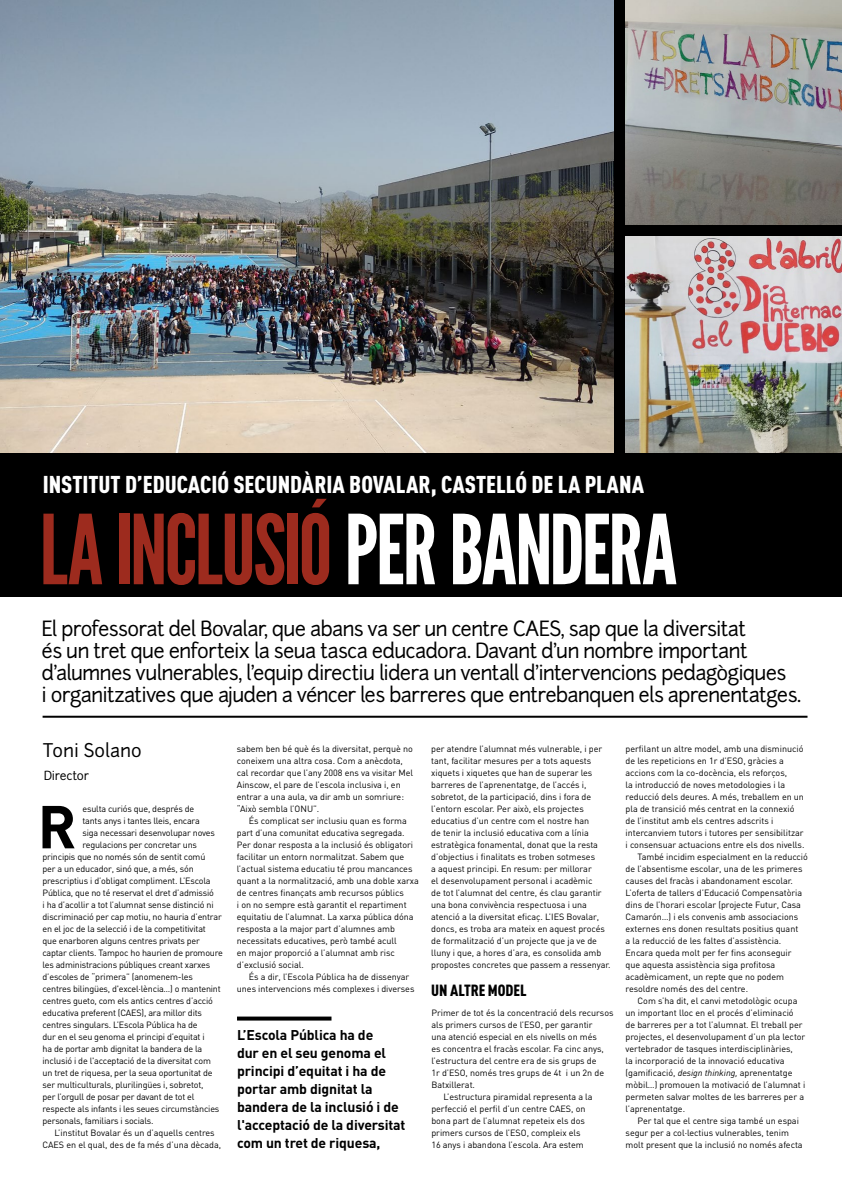
<style>
.page{position:relative;width:842px;height:1191px;background:#fff}
.page>*{position:absolute;margin:0;border:0;box-sizing:border-box;transform-origin:0 0}
.t1{font:96px "League Gothic";letter-spacing:-.025em;color:#9d2b1e}
.t2{font:700 59.6px "DIN";color:#000}
.t3{font:900 24px "DIN Cond";color:#fff}
.t4{font:20px/22px "Junction";letter-spacing:-.045em;color:#000}
.t5{font:18px "Junction";color:#000}
.t6{font:900 16px "DIN Cond";letter-spacing:-.005em;color:#000}
.t7{font:700 14px/18px "DIN";letter-spacing:-.01em;color:#000}
.t8{font:12px "Junction";letter-spacing:-.02em;color:#000}
.t9{font:9px/12px "DIN";letter-spacing:-.005em;color:#000}
.s1{color:#fff}
.s2{font-style:italic}
</style>
<div class="page">
<svg style="left:237px;top:1016px;width:94px;height:4px"></svg>
<hr style="left:43px;top:715px;width:764px;height:2px;background:#000">
<div style="left:0;top:0;width:842px;height:596px;background:#000"></div>
<img style="left:626px;top:0;width:216px;height:224px">
<img style="left:626px;top:236px;width:216px;height:216px">
<img style="left:0;top:0;width:614px;height:452px">
<h3 class="t3" style="left:43px;top:469px;width:603px">INSTITUT D’EDUCACIÓ SECUNDÀRIA BOVALAR, CASTELLÓ DE LA PLANA</h3>
<h1 class="t1" style="left:40px;top:493px;width:639px">LA INCLUSIÓ <span class="s1">PER BANDERA</span></h1>
<p class="t4" style="left:42px;top:617px;width:761px">El professorat del Bovalar, que abans va ser un centre CAES, sap que la diversitat<br>és un tret que enforteix la seua tasca educadora. Davant d’un nombre important d’alumnes vulnerables, l’equip directiu lidera un ventall d’intervencions pedagògiques<br>i organitzatives que ajuden a véncer les barreres que entrebanquen els aprenentatges.</p>
<h3 class="t5" style="left:43px;top:739px;width:100px">Toni Solano</h3>
<h3 class="t8" style="left:44px;top:767px;width:47px">Director</h3>
<p class="t9" style="left:431px;top:743px;width:181px">per atendre l’alumnat més vulnerable, i per tant, facilitar mesures per a tots aquests xiquets i xiquetes que han de superar les barreres de l’aprenentatge, de l’accés i, sobretot, de la participació, dins i fora de l’entorn escolar. Per això, els projectes educatius d’un centre com el nostre han<br>de tenir la inclusió educativa com a línia estratègica fonamental, donat que la resta d’objectius i finalitats es troben sotmeses<br>a aquest principi. En resum: per millorar<br>el desenvolupament personal i acadèmic<br>de tot l’alumnat del centre, és clau garantir una bona convivència respectuosa i una atenció a la diversitat eficaç. L’IES Bovalar, doncs, es troba ara mateix en aquest procés de formalització d’un projecte que ja ve de lluny i que, a hores d’ara, es consolida amb propostes concretes que passem a ressenyar.</p>
<h3 class="t6" style="left:431px;top:980px;width:97px">UN ALTRE MODEL</h3>
<p class="t9" style="left:431px;top:1007px;width:184px">Primer de tot és la concentració dels recursos</p>
<p class="t9" style="left:431px;top:1019px;width:163px">als primers cursos de l’ESO, per garantir</p>
<p class="t9" style="left:431px;top:1031px;width:167px">una atenció especial en els nivells on més</p>
<p class="t9" style="left:431px;top:1043px;width:174px">es concentra el fracàs escolar. Fa cinc anys,</p>
<p class="t9" style="left:431px;top:1055px;width:167px">l’estructura del centre era de sis grups de</p>
<p class="t9" style="left:431px;top:1067px;width:174px">1r d’ESO, només tres grups de 4t i un 2n de</p>
<p class="t9" style="left:431px;top:1079px;width:45px">Batxillerat.</p>
<p class="t9" style="left:443px;top:1091px;width:151px">L’estructura piramidal representa a la</p>
<p class="t9" style="left:431px;top:1103px;width:156px">perfecció el perfil d’un centre CAES, on</p>
<p class="t9" style="left:431px;top:1115px;width:155px">bona part de l’alumnat repeteix els dos</p>
<p class="t9" style="left:431px;top:1127px;width:151px">primers cursos de l’ESO, compleix els</p>
<p class="t9" style="left:431px;top:1139px;width:154px">16 anys i abandona l’escola. Ara estem</p>
<p class="t9" style="left:237px;top:743px;width:178px">sabem ben bé què és la diversitat, perquè no coneixem una altra cosa. Com a anècdota, cal recordar que l’any 2008 ens va visitar Mel Ainscow, el pare de l’escola inclusiva i, en entrar a una aula, va dir amb un somriure: “Això sembla l’ONU”.</p>
<p class="t9" style="left:237px;top:815px;width:183px;text-indent:12px">És complicat ser inclusiu quan es forma part d’una comunitat educativa segregada.<br>Per donar resposta a la inclusió és obligatori facilitar un entorn normalitzat. Sabem que l’actual sistema educatiu té prou mancances quant a la normalització, amb una doble xarxa de centres finançats amb recursos públics<br>i on no sempre està garantit el repartiment equitatiu de l’alumnat. La xarxa pública dóna resposta a la major part d’alumnes amb necessitats educatives, però també acull<br>en major proporció a l’alumnat amb risc d’exclusió social.</p>
<p class="t9" style="left:237px;top:971px;width:179px;text-indent:12px">És a dir, l’Escola Pública ha de dissenyar unes intervencions més complexes i diverses</p>
<p class="t9" style="left:626px;top:743px;width:179px">perfilant un altre model, amb una disminució</p>
<p class="t9" style="left:626px;top:755px;width:160px">de les repeticions en 1r d’ESO, gràcies a</p>
<p class="t9" style="left:626px;top:767px;width:163px">accions com la co-docència, els reforços,</p>
<p class="t9" style="left:626px;top:779px;width:161px">la introducció de noves metodologies i la</p>
<p class="t9" style="left:626px;top:791px;width:180px">reducció dels deures. A més, treballem en un</p>
<p class="t9" style="left:626px;top:803px;width:170px">pla de transició més centrat en la connexió</p>
<p class="t9" style="left:626px;top:815px;width:149px">de l’institut amb els centres adscrits i</p>
<p class="t9" style="left:626px;top:827px;width:180px">intercanviem tutors i tutores per sensibilitzar</p>
<p class="t9" style="left:626px;top:839px;width:180px">i consensuar actuacions entre els dos nivells.</p>
<p class="t9" style="left:638px;top:851px;width:172px">També incidim especialment en la reducció</p>
<p class="t9" style="left:626px;top:863px;width:178px">de l’absentisme escolar, una de les primeres</p>
<p class="t9" style="left:626px;top:875px;width:169px">causes del fracàs i abandonament escolar.</p>
<p class="t9" style="left:626px;top:887px;width:178px">L’oferta de tallers d’Educació Compensatòria</p>
<p class="t9" style="left:626px;top:899px;width:177px">dins de l’horari escolar (projecte Futur, Casa</p>
<p class="t9" style="left:626px;top:911px;width:174px">Camarón…) i els convenis amb associacions</p>
<p class="t9" style="left:626px;top:923px;width:174px">externes ens donen resultats positius quant</p>
<p class="t9" style="left:626px;top:935px;width:157px">a la reducció de les faltes d’assistència.</p>
<p class="t9" style="left:626px;top:947px;width:168px">Encara queda molt per fer fins aconseguir</p>
<p class="t9" style="left:626px;top:959px;width:151px">que aquesta assistència siga profitosa</p>
<p class="t9" style="left:626px;top:971px;width:160px">acadèmicament, un repte que no podem</p>
<p class="t9" style="left:626px;top:983px;width:124px">resoldre només des del centre.</p>
<p class="t9" style="left:638px;top:995px;width:161px">Com s’ha dit, el canvi metodològic ocupa</p>
<p class="t9" style="left:626px;top:1007px;width:170px">un important lloc en el procés d’eliminació</p>
<p class="t9" style="left:626px;top:1019px;width:179px">de barreres per a tot l’alumnat. El treball per</p>
<p class="t9" style="left:626px;top:1031px;width:181px">projectes, el desenvolupament d’un pla lector</p>
<p class="t9" style="left:626px;top:1043px;width:169px">vertebrador de tasques interdisciplinàries,</p>
<p class="t9" style="left:626px;top:1055px;width:160px">la incorporació de la innovació educativa</p>
<p class="t9" style="left:626px;top:1067px;width:168px">(gamificació, <span class="s2">design thinking,</span> aprenentatge</p>
<p class="t9" style="left:626px;top:1079px;width:181px">mòbil…) promouen la motivació de l’alumnat i</p>
<p class="t9" style="left:626px;top:1091px;width:180px">permeten salvar moltes de les barreres per a</p>
<p class="t9" style="left:626px;top:1103px;width:61px">l’aprenentatge.</p>
<p class="t9" style="left:638px;top:1115px;width:163px">Per tal que el centre siga també un espai</p>
<p class="t9" style="left:626px;top:1127px;width:165px">segur per a col·lectius vulnerables, tenim</p>
<p class="t9" style="left:626px;top:1139px;width:179px">molt present que la inclusió no només afecta</p>
<h2 class="t2" style="left:38px;top:788px;width:40px">R</h2>
<p class="t9" style="left:82px;top:803px;width:113px">esulta curiós que, després de</p>
<p class="t9" style="left:82px;top:815px;width:119px">tants anys i tantes lleis, encara</p>
<p class="t9" style="left:82px;top:827px;width:134px">siga necessari desenvolupar noves</p>
<p class="t9" style="left:82px;top:839px;width:116px">regulacions per concretar uns</p>
<p class="t9" style="left:43px;top:851px;width:164px">principis que no només són de sentit comú</p>
<p class="t9" style="left:43px;top:863px;width:153px">per a un educador, sinó que, a més, són</p>
<p class="t9" style="left:43px;top:875px;width:170px">prescriptius i d’obligat compliment. L’Escola</p>
<p class="t9" style="left:43px;top:887px;width:173px">Pública, que no té reservat el dret d’admissió</p>
<p class="t9" style="left:43px;top:899px;width:173px">i ha d’acollir a tot l’alumnat sense distinció ni</p>
<p class="t9" style="left:43px;top:911px;width:181px">discriminació per cap motiu, no hauria d’entrar</p>
<p class="t9" style="left:43px;top:923px;width:165px">en el joc de la selecció i de la competitivitat</p>
<p class="t9" style="left:43px;top:935px;width:159px">que enarboren alguns centres privats per</p>
<p class="t9" style="left:43px;top:947px;width:182px">captar clients. Tampoc ho haurien de promoure</p>
<p class="t9" style="left:43px;top:959px;width:169px">les administracions públiques creant xarxes</p>
<p class="t9" style="left:43px;top:971px;width:152px">d’escoles de “primera” (anomenem-les</p>
<p class="t9" style="left:43px;top:983px;width:180px">centres bilingües, d'excel·lència…) o mantenint</p>
<p class="t9" style="left:43px;top:995px;width:172px">centres gueto, com els antics centres d’acció</p>
<p class="t9" style="left:43px;top:1007px;width:161px">educativa preferent (CAES), ara millor dits</p>
<p class="t9" style="left:43px;top:1019px;width:157px">centres singulars. L’Escola Pública ha de</p>
<p class="t9" style="left:43px;top:1031px;width:164px">dur en el seu genoma el principi d’equitat i</p>
<p class="t9" style="left:43px;top:1043px;width:161px">ha de portar amb dignitat la bandera de la</p>
<p class="t9" style="left:43px;top:1055px;width:170px">inclusió i de l'acceptació de la diversitat com</p>
<p class="t9" style="left:43px;top:1067px;width:172px">un tret de riquesa, per la seua oportunitat de</p>
<p class="t9" style="left:43px;top:1079px;width:163px">ser multiculturals, plurilingües i, sobretot,</p>
<p class="t9" style="left:43px;top:1091px;width:153px">per l’orgull de posar per davant de tot el</p>
<p class="t9" style="left:43px;top:1103px;width:178px">respecte als infants i les seues circumstàncies</p>
<p class="t9" style="left:43px;top:1115px;width:113px">personals, familiars i socials.</p>
<p class="t9" style="left:55px;top:1127px;width:162px">L’institut Bovalar és un d’aquells centres</p>
<p class="t9" style="left:43px;top:1139px;width:180px">CAES en el qual, des de fa més d’una dècada,</p>
<h3 class="t7" style="left:237px;top:1025px;width:170px">L’Escola Pública ha de<br>dur en el seu genoma el principi d’equitat i ha de portar amb dignitat la bandera de la inclusió i de l'acceptació de la diversitat com un tret de riquesa,</h3>
</div>
